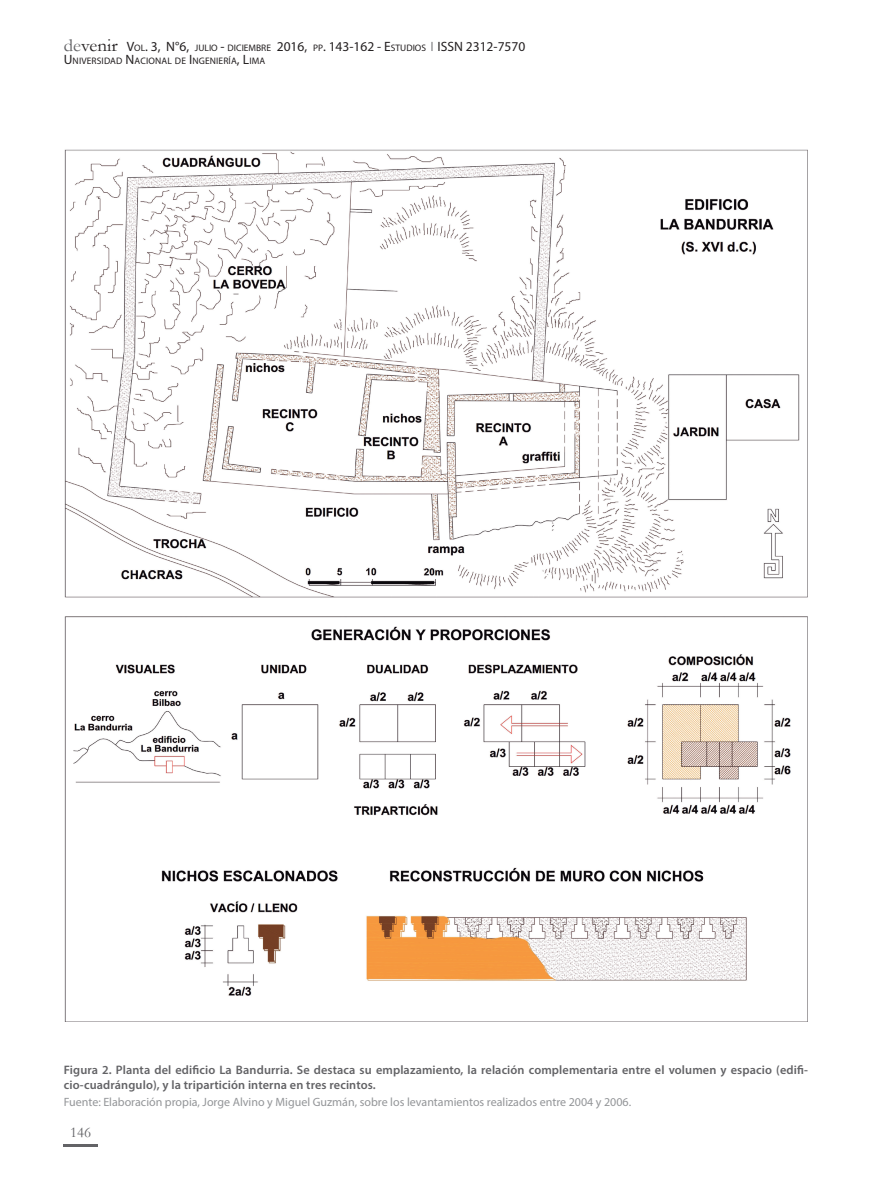
<style>
.page{position:relative;width:893px;height:1191px;background:#fff}
.page>*{position:absolute;margin:0;border:0;box-sizing:border-box;transform-origin:0 0}
.t1{font:15px "Garamond";color:#636366}
.t2{font:13.5px "Myriad Pro";color:#231f20}
.Nombre_Figura{font:600 12.3px/15px "Myriad Pro";letter-spacing:.01em;color:#636366}
.fuente_Figura{font:12px "Myriad Pro";color:#939598}
.t3{font:9.45px "Myriad Pro";letter-spacing:.015em;color:#231f20}
.s1{font-family:"Garamond";font-size:18px;color:#636366}
.s2{font-family:"Garamond";font-size:18px}
.s3{font-size:9.45px}
.s4{font-size:13.5px}
</style>
<div class="page">
<hr style="left:64px;top:1144px;width:34px;height:2px;background:#636366">
<img style="left:64px;top:149px;width:744px;height:872px">
<p class="t2" style="left:64px;top:38px;width:381px"><span class="s1">de</span><span class="s2">venir</span> V<span class="s3">OL</span>. 3, N°6, <span class="s3">JULIO</span> - <span class="s3">DICIEMBRE</span> 2016, <span class="s3">PP</span>. 143-162 - E<span class="s3">STUDIOS</span> ISSN</p>
<p class="t2" style="left:466px;top:38px;width:61px">2312-7570</p>
<p class="t3" style="left:64px;top:55px;width:203px"><span class="s4">U</span>NIVERSIDAD <span class="s4">N</span>ACIONAL DE <span class="s4">I</span> NGENIERÍA<span class="s4">, L</span>IMA</p>
<p class="Nombre_Figura" style="left:64px;top:1061px;width:746px">Figura 2. Planta del edificio La Bandurria. Se destaca su emplazamiento, la relación complementaria entre el volumen y espacio (edifi&shy;cio-cuadrángulo), y la tripartición interna en tres recintos.</p>
<p class="fuente_Figura" style="left:64px;top:1094px;width:569px">Fuente: Elaboración propia, Jorge Alvino y Miguel Guzmán, sobre los levantamientos realizados entre 2004 y 2006.</p>
<p class="t1" style="left:70px;top:1122px;width:23px">146</p>
</div>
